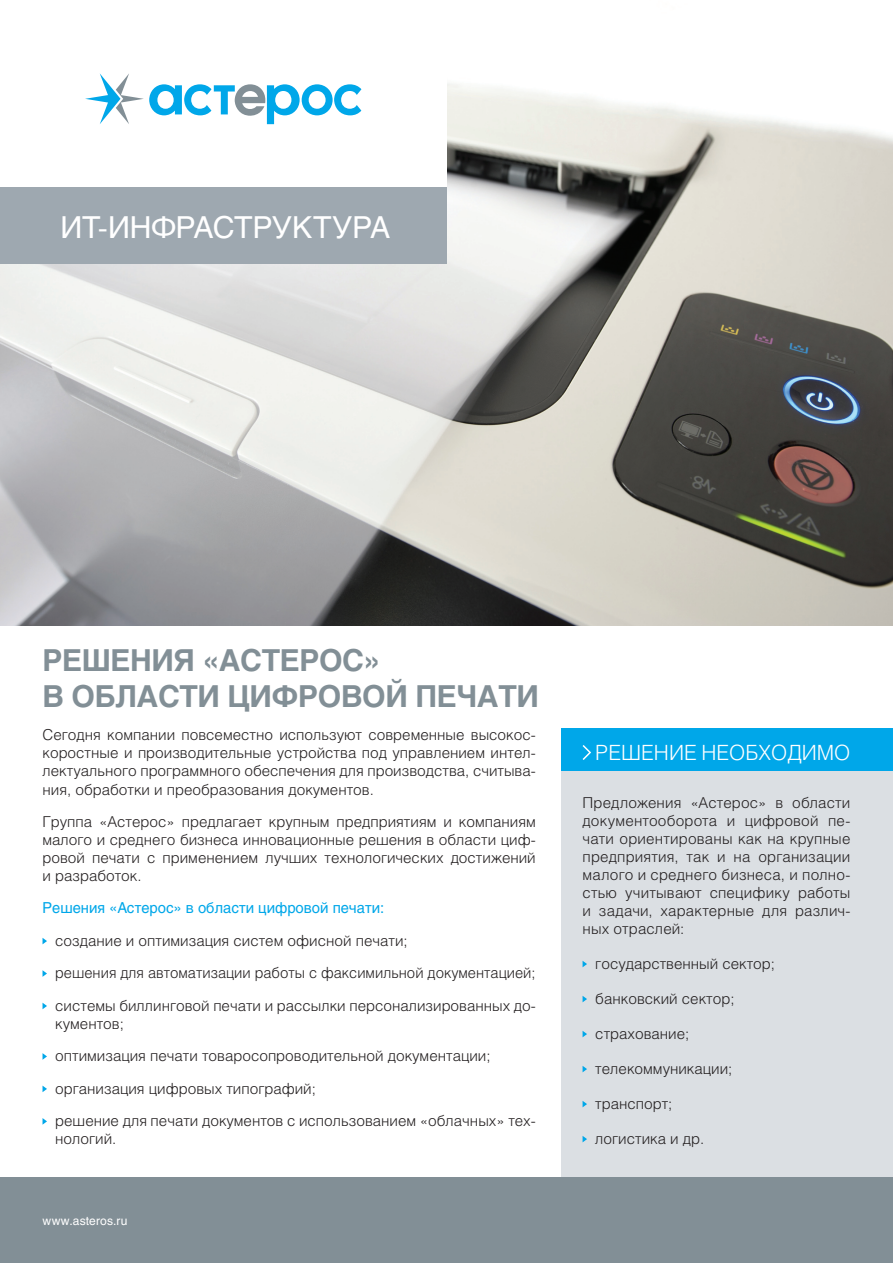
<style>
.page{position:relative;width:893px;height:1263px;background:#fff}
.page>*{position:absolute;margin:0;border:0;box-sizing:border-box;transform-origin:0 0}
.t1{font:700 30px/36px "Helios";letter-spacing:-.015em;color:#828f96}
.t2{font:30px "Helios";letter-spacing:.16em;color:#fff}
._02podzag_white{font:300 21px "Helios";color:#fff}
._01text{font:300 15px/18px "Helios";color:#231f20;text-align:justify}
._03text_mark{font:300 15px/18px "Helios";color:#231f20}
._01text-2{font:15px "Helios C";color:#00a7e9}
._01text-3{font:12px "Helios C";letter-spacing:.015em;color:#fff}
</style>
<div class="page">
<img style="left:0;top:83px;width:893px;height:542px">
<div style="left:561px;top:739px;width:332px;height:471px;background:#dbdfe3"></div>
<div style="left:561px;top:728px;width:332px;height:43px;background:#00a7e9"></div>
<div style="left:0;top:1178px;width:893px;height:85px;background:#828f96"></div>
<svg style="left:43px;top:938px;width:4px;height:6px"></svg>
<svg style="left:43px;top:970px;width:4px;height:7px"></svg>
<svg style="left:43px;top:1003px;width:4px;height:6px"></svg>
<svg style="left:43px;top:1053px;width:4px;height:7px"></svg>
<svg style="left:43px;top:1086px;width:4px;height:6px"></svg>
<svg style="left:43px;top:1118px;width:4px;height:7px"></svg>
<div style="left:0;top:0;width:446px;height:187px;background:#fff"></div>
<div style="left:0;top:187px;width:446px;height:77px;background:#9ea8b0"></div>
<svg style="left:85px;top:73px;width:276px;height:51px"></svg>
<svg style="left:582px;top:745px;width:9px;height:15px"></svg>
<svg style="left:583px;top:961px;width:4px;height:6px"></svg>
<svg style="left:583px;top:996px;width:4px;height:6px"></svg>
<svg style="left:583px;top:1031px;width:4px;height:6px"></svg>
<svg style="left:583px;top:1066px;width:4px;height:6px"></svg>
<svg style="left:583px;top:1101px;width:4px;height:6px"></svg>
<svg style="left:583px;top:1136px;width:4px;height:6px"></svg>
<p class="t2" style="left:60px;top:209px;width:331px">ИТ-инфраструктура</p>
<p class="t1" style="left:43px;top:642px;width:339px">РЕШЕНИЯ «АСТЕРОС» в области</p>
<p class="t1" style="left:228px;top:678px;width:271px">цифровой печати</p>
<p class="_01text" style="left:43px;top:726px;width:495px">Сегодня компании повсеместно используют современные высокос&shy;коростные и производительные устройства под управлением интел&shy;лектуального программного обеспечения для производства, считыва&shy;ния, обработки и преобразования документов.</p>
<p class="_01text" style="left:43px;top:812px;width:495px">Группа «Астерос» предлагает крупным предприятиям и компаниям малого и среднего бизнеса инновационные решения в области циф&shy;ровой печати с применением лучших технологических достижений и разработок.</p>
<p class="_01text-2" style="left:43px;top:899px;width:343px">Решения «Астерос» в области цифровой печати:</p>
<p class="_03text_mark" style="left:55px;top:931px;width:354px">создание и оптимизация систем офисной печати;</p>
<p class="_03text_mark" style="left:55px;top:964px;width:482px">решения для автоматизации работы с факсимильной документацией;</p>
<p class="_03text_mark" style="left:55px;top:996px;width:482px">системы биллинговой печати и рассылки персонализированных до&shy;кументов;</p>
<p class="_03text_mark" style="left:55px;top:1047px;width:437px">оптимизация печати товаросопроводительной документации;</p>
<p class="_03text_mark" style="left:55px;top:1079px;width:262px">организация цифровых типографий;</p>
<p class="_03text_mark" style="left:55px;top:1111px;width:482px">решение для печати документов с использованием «облачных» тех&shy;нологий.</p>
<p class="_01text-3" style="left:43px;top:1214px;width:86px">www.asteros.ru</p>
<p class="_02podzag_white" style="left:595px;top:740px;width:257px">Решение необходимо</p>
<p class="_01text" style="left:583px;top:793px;width:269px">Предложения «Астерос» в области документооборота и цифровой пе&shy;чати ориентированы как на крупные предприятия, так и на организации малого и среднего бизнеса, и полно&shy;стью учитывают специфику работы и задачи, характерные для различ&shy;ных отраслей:</p>
<p class="_03text_mark" style="left:595px;top:954px;width:181px">государственный сектор;</p>
<p class="_03text_mark" style="left:595px;top:989px;width:141px">банковский сектор;</p>
<p class="_03text_mark" style="left:595px;top:1024px;width:96px">страхование;</p>
<p class="_03text_mark" style="left:595px;top:1059px;width:139px">телекоммуникации;</p>
<p class="_03text_mark" style="left:595px;top:1094px;width:79px">транспорт;</p>
<p class="_03text_mark" style="left:595px;top:1129px;width:111px">логистика и др.</p>
</div>
